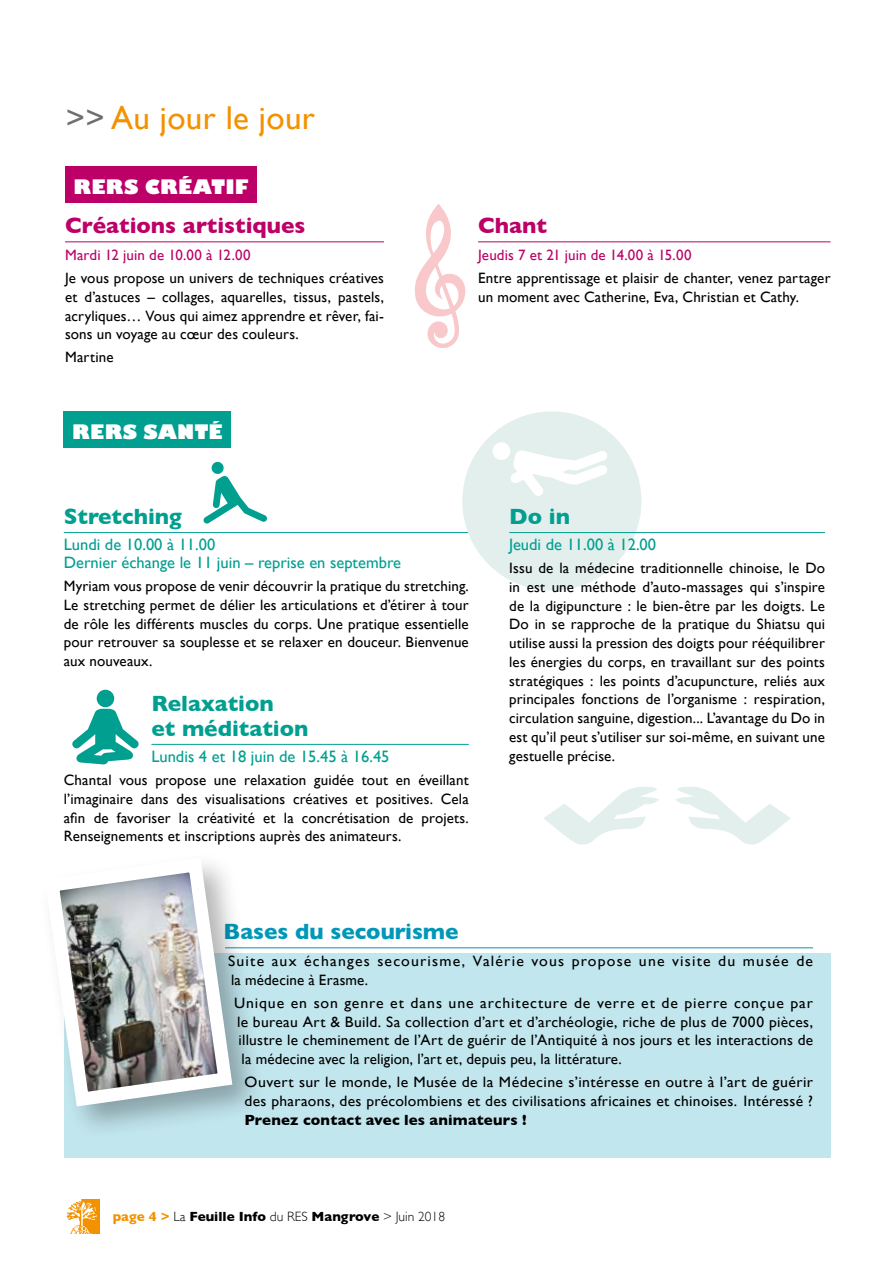
<style>
.page{position:relative;width:893px;height:1263px;background:#fff}
.page>*{position:absolute;margin:0;border:0;box-sizing:border-box;transform-origin:0 0}
.t1{font:33px "Gill Sans";letter-spacing:.01em;color:#f39200}
.t2{font:700 22.5px/24px "Gill Sans";color:#009f90}
.t3{font:700 22.5px "Gill Sans";color:#bc0068}
.t4{font:700 22.5px "Gill Sans";color:#0097b8}
.t5{font:800 19.5px "Gill Sans";letter-spacing:.015em;color:#fff}
.t6{font:16.5px/18px "Gill Sans";color:#009f90}
.t7{font:15px/18.8px "Gill Sans";letter-spacing:.015em;color:#000;text-align:justify}
.t8{font:15px/18.8px "Gill Sans";letter-spacing:.015em;color:#000;scale:1.05 1}
.t9{font:15px/18.8px "Gill Sans";letter-spacing:.075em;color:#000;scale:1.05 1}
.t10{font:15px "Gill Sans";letter-spacing:.015em;color:#000;scale:1.04 1}
.t11{font:15px "Gill Sans";letter-spacing:.055em;color:#000;scale:1.05 1}
.t12{font:15px "Gill Sans";letter-spacing:.01em;color:#bc0068}
.t13{font:700 15px "Gill Sans";letter-spacing:.01em;color:#000}
.t14{font:700 13.5px "Gill Sans";color:#000}
.s1{color:#706f6f}
.s2{color:#f39200}
.s3{font-weight:300}
</style>
<div class="page">
<img style="left:66px;top:1199px;width:33px;height:35px">
<div style="left:64px;top:953px;width:767px;height:204px;background:#c2e6ee"></div>
<hr style="left:64px;top:532px;width:405px;height:1px;background:#009f90">
<hr style="left:151px;top:744px;width:318px;height:1px;background:#009f90">
<svg style="left:72px;top:709px;width:67px;height:56px"></svg>
<div style="left:97px;top:690px;width:17px;height:17px;background:#009f90;border-radius:50%"></div>
<hr style="left:225px;top:947px;width:588px;height:1px;background:#0097b8">
<hr style="left:65px;top:241px;width:319px;height:1px;background:#bc0068">
<hr style="left:478px;top:241px;width:353px;height:1px;background:#bc0068">
<div style="left:64px;top:411px;width:167px;height:37px;background:#009f90"></div>
<div style="left:65px;top:166px;width:192px;height:36px;background:#bc0068"></div>
<svg style="left:415px;top:204px;width:51px;height:144px"></svg>
<svg style="left:203px;top:462px;width:64px;height:62px"></svg>
<div style="left:462px;top:411px;width:179px;height:180px;background:#e3efed;border-radius:50%"></div>
<hr style="left:509px;top:532px;width:316px;height:1px;background:#009f90">
<svg style="left:544px;top:787px;width:115px;height:58px"></svg>
<svg style="left:676px;top:787px;width:114px;height:58px"></svg>
<div style="left:39px;top:851px;width:227px;height:290px;background:#000;opacity:.3"></div>
<img style="left:39px;top:851px;width:201px;height:263px">
<svg style="left:492px;top:442px;width:115px;height:54px"></svg>
<h1 class="t1" style="left:66px;top:99px;width:251px"><span class="s1">&gt;&gt;</span> Au jour le jour</h1>
<h3 class="t5" style="left:74px;top:171px;width:176px">RERS CRÉATIF</h3>
<h2 class="t3" style="left:65px;top:207px;width:242px">Créations artistiques</h2>
<p class="t12" style="left:65px;top:246px;width:187px">Mardi 12 juin de 10.00 à 12.00</p>
<p class="t7" style="left:65px;top:269px;width:320px">Je vous propose un univers de techniques créatives et d’astuces – collages, aquarelles, tissus, pastels, acryliques… Vous qui aimez apprendre et rêver, fai&shy;sons un voyage au cœur des couleurs.</p>
<p class="t7" style="left:65px;top:348px;width:50px">Martine</p>
<h3 class="t5" style="left:72px;top:417px;width:152px">RERS SANTÉ</h3>
<h2 class="t3" style="left:478px;top:207px;width:71px">Chant</h2>
<p class="t12" style="left:478px;top:246px;width:215px">Jeudis 7 et 21 juin de 14.00 à 15.00</p>
<p class="t7" style="left:478px;top:269px;width:354px">Entre apprentissage et plaisir de chanter, venez partager un moment avec Catherine, Eva, Christian et Cathy.</p>
<h2 class="t2" style="left:64px;top:504px;width:120px">Stretching</h2>
<p class="t6" style="left:64px;top:535px;width:339px">Lundi de 10.00 à 11.00<br>Dernier échange le 11 juin – reprise en septembre</p>
<p class="t7" style="left:64px;top:577px;width:407px">Myriam vous propose de venir découvrir la pratique du stretching.<br>Le stretching permet de délier les articulations et d’étirer à tour de rôle les différents muscles du corps. Une pratique essentielle pour retrouver sa souplesse et se relaxer en douceur. Bienvenue aux nouveaux.</p>
<h2 class="t2" style="left:151px;top:691px;width:159px">Relaxation<br>et méditation</h2>
<p class="t6" style="left:151px;top:747px;width:240px">Lundis 4 et 18 juin de 15.45 à 16.45</p>
<p class="t7" style="left:64px;top:770px;width:407px">Chantal vous propose une relaxation guidée tout en éveillant l’imaginaire dans des visualisations créatives et positives. Cela afin de favoriser la créativité et la concrétisation de projets.<br>Renseignements et inscriptions auprès des animateurs.</p>
<h2 class="t2" style="left:509px;top:504px;width:62px">Do in</h2>
<p class="t6" style="left:509px;top:535px;width:148px">Jeudi de 11.00 à 12.00</p>
<p class="t7" style="left:509px;top:559px;width:317px">Issu de la médecine traditionnelle chinoise, le Do in est une méthode d’auto-massages qui s’inspire de la digipuncture : le bien-être par les doigts. Le Do in se rapproche de la pratique du Shiatsu qui utilise aussi la pression des doigts pour rééquilibrer les énergies du corps, en travaillant sur des points stratégiques : les points d’acupuncture, reliés aux principales fonctions de l’organisme : respiration, circulation sanguine, digestion... L’avantage du Do in est qu’il peut s’utiliser sur soi-même, en suivant une gestuelle précise.</p>
<h2 class="t4" style="left:224px;top:913px;width:237px">Bases du secourisme</h2>
<p class="t9" style="left:228px;top:951px;width:559px">Suite aux échanges secourisme, Valérie vous propose une visite du musée de la médecine à Erasme.</p>
<p class="t11" style="left:234px;top:994px;width:553px">Unique en son genre et dans une architecture de verre et de pierre conçue par</p>
<p class="t10" style="left:237px;top:1013px;width:555px">le bureau Art &amp; Build. Sa collection d’art et d’archéologie, riche de plus de 7000 pièces,</p>
<p class="t7" style="left:239px;top:1031px;width:576px">illustre le cheminement de l’Art de guérir de l’Antiquité à nos jours et les interactions de</p>
<p class="t7" style="left:242px;top:1049px;width:382px">la médecine avec la religion, l’art et, depuis peu, la littérature.</p>
<p class="t8" style="left:245px;top:1072px;width:543px">Ouvert sur le monde, le Musée de la Médecine s’intéresse en outre à l’art de guérir des pharaons, des précolombiens et des civilisations africaines et chinoises. Intéressé ?</p>
<p class="t13" style="left:244px;top:1108px;width:284px">Prenez contact avec les animateurs !</p>
<p class="t14" style="left:113px;top:1206px;width:334px"><span class="s2">page 4 &gt;</span> <span class="s3">La</span> Feuille Info <span class="s3">du RES</span> Mangrove <span class="s3">&gt; Juin 2018</span></p>
</div>
